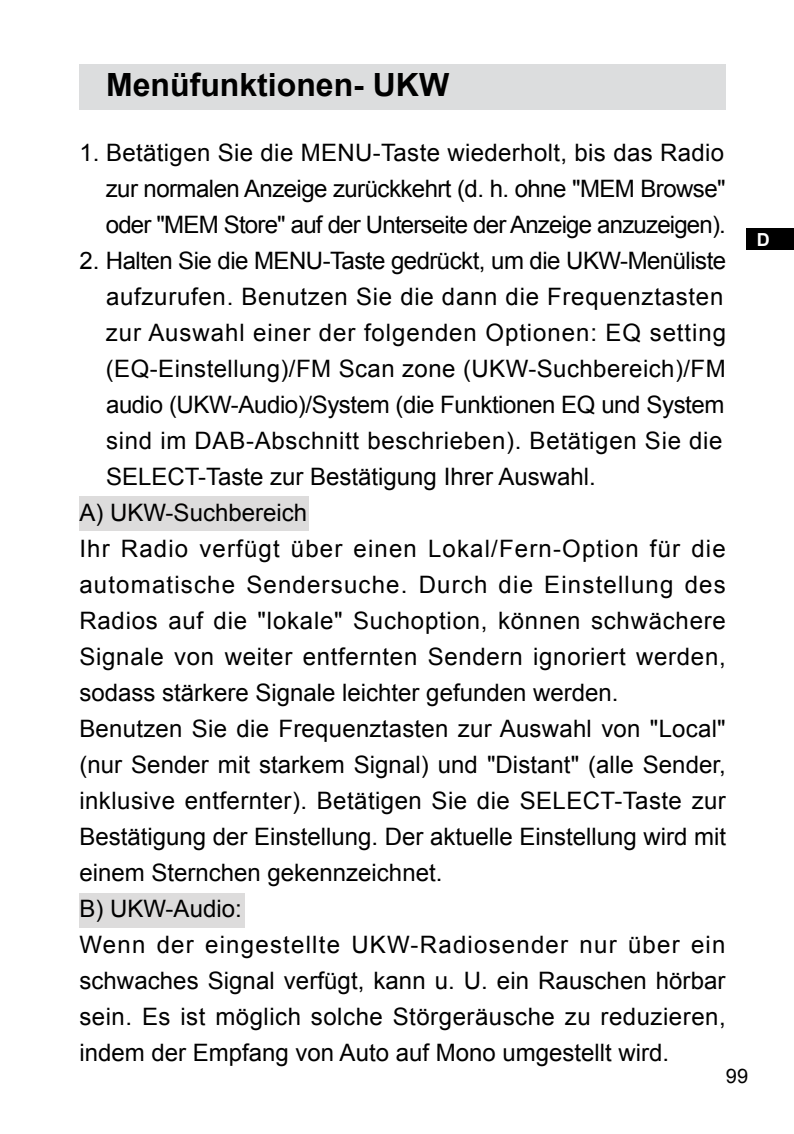
<style>
.page{position:relative;width:794px;height:1134px;background:#fff}
.page>*{position:absolute;margin:0;border:0;box-sizing:border-box;transform-origin:0 0}
.t1{font:700 32px "Arial";color:#000}
.t2{font:24px/36px "Arial";letter-spacing:.01em;color:#000;text-align:justify}
.t3{font:24px "Arial";letter-spacing:.03em;color:#000}
.t4{font:24px "Arial";letter-spacing:.05em;color:#000}
.t5{font:24px "Arial";letter-spacing:-.02em;color:#000}
.t6{font:24px "Arial";letter-spacing:-.015em;color:#000}
.t7{font:24px "Arial";letter-spacing:.04em;color:#000}
.t8{font:20px "Arial";color:#000}
.t9{font:700 18px "Arial";color:#fff}
</style>
<div class="page">
<div style="left:747px;top:229px;width:47px;height:21px;background:#000"></div>
<div style="left:79px;top:64px;width:647px;height:46px;background:#dcddde"></div>
<div style="left:79px;top:894px;width:166px;height:34px;background:#dddcdc"></div>
<div style="left:79px;top:496px;width:230px;height:34px;background:#dddcdc"></div>
<h1 class="t1" style="left:106px;top:63px;width:345px">Menüfunktionen- UKW</h1>
<p class="t2" style="left:106px;top:134px;width:621px;text-indent:-26px">1 . Betätigen Sie die MENU-Taste wiederholt, bis das Radio zur normalen Anzeige zurückkehrt (d. h. ohne "MEM Browse" oder "MEM Store" auf der Unterseite der Anzeige anzuzeigen).</p>
<p class="t5" style="left:79px;top:244px;width:648px">2. Halten Sie die MENU-Taste gedrückt, um die UKW-Menüliste</p>
<p class="t3" style="left:106px;top:280px;width:619px">aufzurufen. Benutzen Sie die dann die Frequenztasten</p>
<p class="t7" style="left:106px;top:316px;width:621px">zur Auswahl einer der folgenden Optionen: EQ setting</p>
<p class="t2" style="left:106px;top:350px;width:621px">(EQ-Einstellung)/FM Scan zone (UKW-Suchbereich)/FM</p>
<p class="t6" style="left:106px;top:388px;width:620px">audio (UKW-Audio)/System (die Funktionen EQ und System</p>
<p class="t3" style="left:106px;top:424px;width:618px">sind im DAB-Abschnitt beschrieben). Betätigen Sie die</p>
<p class="t2" style="left:106px;top:458px;width:491px">SELECT-Taste zur Bestätigung Ihrer Auswahl.</p>
<p class="t2" style="left:79px;top:494px;width:229px">A) UKW-Suchbereich</p>
<p class="t4" style="left:79px;top:532px;width:648px">Ihr Radio verfügt über einen Lokal/Fern-Option für die</p>
<p class="t4" style="left:79px;top:568px;width:648px">automatische Sendersuche. Durch die Einstellung des</p>
<p class="t3" style="left:79px;top:604px;width:648px">Radios auf die "lokale" Suchoption, können schwächere</p>
<p class="t3" style="left:79px;top:640px;width:648px">Signale von weiter entfernten Sendern ignoriert werden,</p>
<p class="t2" style="left:79px;top:674px;width:540px">sodass stärkere Signale leichter gefunden werden.</p>
<p class="t2" style="left:79px;top:710px;width:648px">Benutzen Sie die Frequenztasten zur Auswahl von "Local"</p>
<p class="t2" style="left:79px;top:746px;width:648px">(nur Sender mit starkem Signal) und "Distant" (alle Sender,</p>
<p class="t2" style="left:79px;top:782px;width:648px">inklusive entfernter). Betätigen Sie die SELECT-Taste zur</p>
<p class="t2" style="left:79px;top:818px;width:648px">Bestätigung der Einstellung. Der aktuelle Einstellung wird mit</p>
<p class="t2" style="left:79px;top:854px;width:364px">einem Sternchen gekennzeichnet.</p>
<p class="t2" style="left:79px;top:890px;width:164px">B) UKW-Audio:</p>
<p class="t4" style="left:79px;top:928px;width:647px">Wenn der eingestellte UKW-Radiosender nur über ein</p>
<p class="t2" style="left:79px;top:962px;width:647px">schwaches Signal verfügt, kann u. U. ein Rauschen hörbar</p>
<p class="t2" style="left:79px;top:998px;width:648px">sein. Es ist möglich solche Störgeräusche zu reduzieren,</p>
<p class="t2" style="left:79px;top:1034px;width:591px">indem der Empfang von Auto auf Mono umgestellt wird.</p>
<p class="t8" style="left:726px;top:1063px;width:24px">99</p>
<p class="t9" style="left:757px;top:228px;width:14px">D</p>
</div>
